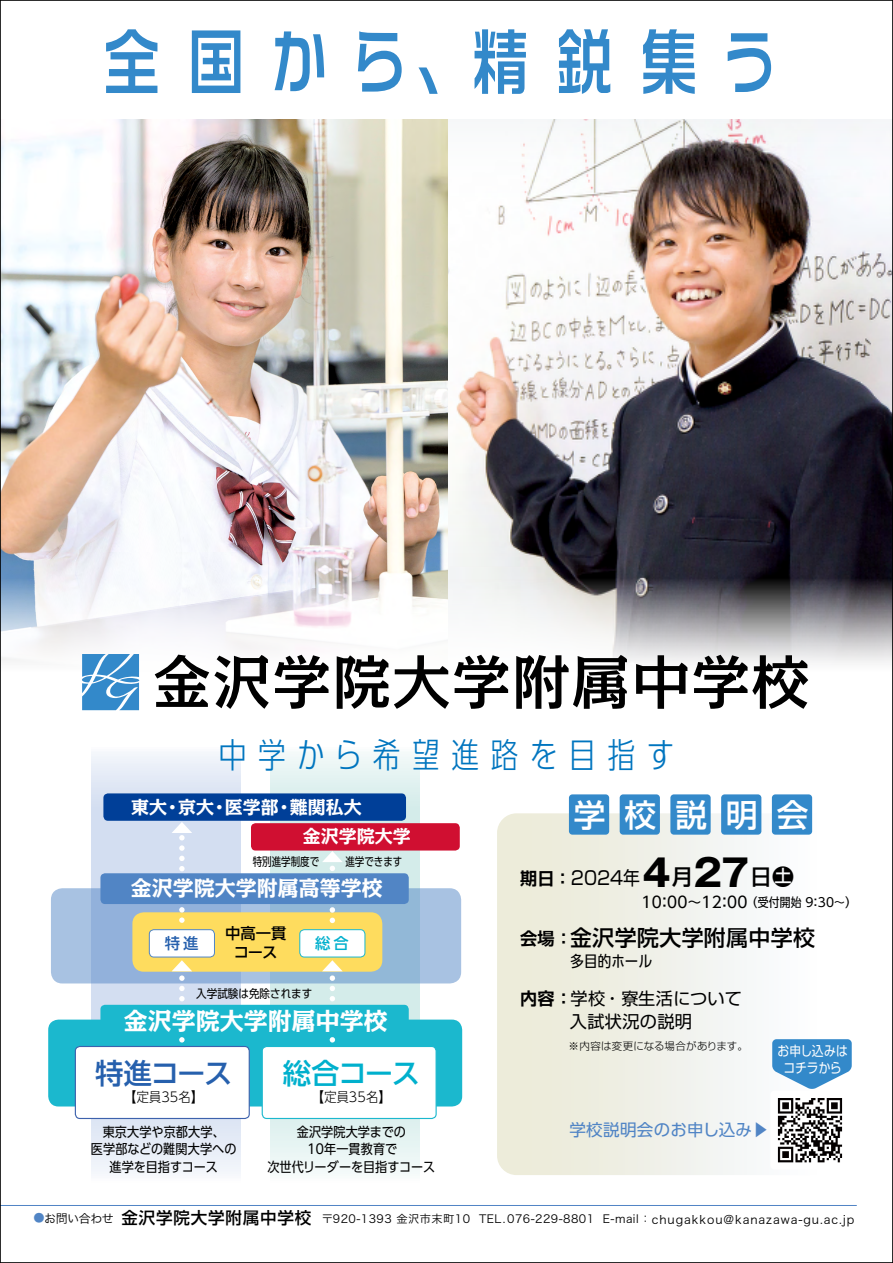
<style>
.page{position:relative;width:893px;height:1263px;background:#fff}
.page>*{position:absolute;margin:0;border:0;box-sizing:border-box;transform-origin:0 0}
.t1{font:700 70.5px "Logo G Std";letter-spacing:.49em;color:#3389ca;scale:.8 1}
.t2{font:500 58.65px "Kakumin Pro";letter-spacing:.02em;color:#000}
.t3{font:700 37.5px "Gothic MB101 Pro";color:#000}
.t4{font:300 34.5px "UD Shin Go C Oeiz Pr 6 N";letter-spacing:.335em;color:#0075bf}
.t5{font:500 31.5px "Shin Go Pro";letter-spacing:.61em;color:#fff}
.t6{font:500 28.5px "UD Shin Go NT Pr 6";letter-spacing:-.055em;color:#2660ad}
.t7{font:500 28.5px "UD Shin Go NT Pr 6";letter-spacing:-.055em;color:#00b0cd}
.t8{font:700 24px "Kakumin Pro";color:#fff}
.t9{font:500 21.9px "Shin Go Pro";letter-spacing:.02em;color:#000}
.t10{font:700 21px "Kakumin Pro";color:#fff}
.t11{font:18.75px "Shin Go Pro";color:#000;scale:.92 1}
.t12{font:700 18px "Kakumin Pro";color:#fff}
.t13{font:17.1px/23.4px "Shin Go Pro";letter-spacing:.02em;color:#000;text-align:center}
.t14{font:700 17.1px "Shin Go Pro De";color:#000}
.t15{font:16.5px "UD Shin Go C Oniz Pr 6 N";letter-spacing:.02em;color:#5185c5;scale:1.11 1}
.t16{font:500 16.5px "Shin Go Pr 6 N";letter-spacing:.05em;color:#000}
.t17{font:15.6px "UD Shin Go C Oeiz Pr 6 N";letter-spacing:.02em;color:#000;scale:1.08 1}
.t18{font:500 15.3px/18.5px "UD Shin Go NT Pr 6";color:#000;text-align:center}
.t19{font:500 15.3px "UD Shin Go NT Pr 6";color:#00b0cd}
.t20{font:500 15.3px "UD Shin Go NT Pr 6";color:#2660ad}
.t21{font:13.5px/18px "UD Shin Go C Oniz Pr 6 N";letter-spacing:.01em;color:#000;text-align:center}
.t22{font:300 13.5px "UD Shin Go C Oniz Pr 6 N";letter-spacing:.01em;color:#000}
.t23{font:13.5px/16.5px "Shin Go Pro";letter-spacing:-.005em;color:#fff;text-align:center;scale:.87 1}
.t24{font:12.45px "UD Shin Go C Oeiz Pr 6 N";letter-spacing:.02em;color:#000;scale:1.08 1}
.t25{font:12px "Hiragino Sans Pr 6 N W3";letter-spacing:-.03em;color:#000}
.t26{font:11.7px "Hira Kaku Std W3";letter-spacing:.08em;color:#000}
.t27{font:11.7px "UD Shin Go C Oniz Pr 6 N";letter-spacing:.005em;color:#000;scale:.9 1}
.t28{font:11.7px "UD Shin Go C Oniz Pr 6 N";letter-spacing:.005em;color:#000}
.t29{font:11.25px "Hira Kaku Std W3";letter-spacing:.04em;color:#000}
.t30{font:300 10.5px "Shin Go Pro";letter-spacing:.01em;color:#000}
.s1{font-family:"Shin Go Pro";font-weight:400;font-size:18.75px}
.s2{font-family:"Shin Go Pro De";font-weight:700;font-size:17.1px}
.s3{font-family:"Shin Go Pro De";font-weight:700}
.s4{font-size:11.25px;color:#5185c5}
.s5{font-size:11.25px}
</style>
<div class="page">
<img style="left:1px;top:0;width:892px;height:1263px">
<hr style="left:0;top:0;width:1px;height:1263px;background:#000">
<h1 class="t1" style="left:104px;top:13px;width:841px">全国から、精鋭集う</h1>
<h2 class="t2" style="left:153px;top:636px;width:659px">金沢学院大学附属中学校</h2>
<h3 class="t4" style="left:219px;top:728px;width:457px">中学から希望進路を目指す</h3>
<h3 class="t12" style="left:225px;top:792px;width:55px">医学部</h3>
<h3 class="t12" style="left:290px;top:792px;width:73px">難関私大</h3>
<h3 class="t12" style="left:131px;top:792px;width:37px">東大</h3>
<h3 class="t12" style="left:178px;top:792px;width:37px">京大</h3>
<h3 class="t12" style="left:164px;top:792px;width:19px">・</h3>
<h3 class="t12" style="left:210px;top:792px;width:19px">・</h3>
<h3 class="t12" style="left:275px;top:792px;width:19px">・</h3>
<h3 class="t12" style="left:303px;top:822px;width:109px">金沢学院大学</h3>
<h3 class="t5" style="left:574px;top:789px;width:236px">学校説明会</h3>
<p class="t27" style="left:253px;top:852px;width:97px">特別進学制度で　　</p>
<p class="t27" style="left:345px;top:852px;width:65px">進学できます</p>
<h3 class="t10" style="left:131px;top:872px;width:253px">金沢学院大学附属高等学校</h3>
<h3 class="t3" style="left:693px;top:842px;width:58px">27</h3>
<h3 class="t3" style="left:623px;top:842px;width:49px">4<span class="s1">年</span></h3>
<h3 class="t9" style="left:750px;top:859px;width:45px">日土</h3>
<h3 class="t9" style="left:672px;top:859px;width:23px">月</h3>
<h3 class="t11" style="left:520px;top:863px;width:114px"><span class="s2">期日：</span>2024</h3>
<p class="t17" style="left:641px;top:890px;width:100px">10：00～12：00</p>
<p class="t24" style="left:747px;top:892px;width:103px">（受付開始 9：30~(</p>
<p class="t20" style="left:165px;top:931px;width:35px">特進</p>
<p class="t18" style="left:225px;top:924px;width:63px">中高一貫コース</p>
<p class="t19" style="left:315px;top:931px;width:35px">総合</p>
<h3 class="t9" style="left:570px;top:920px;width:246px">金沢学院大学附属中学校</h3>
<p class="t14" style="left:520px;top:924px;width:54px">会場：</p>
<p class="t17" style="left:570px;top:949px;width:77px">多目的ホール</p>
<p class="t28" style="left:196px;top:984px;width:118px">入学試験は免除されます</p>
<h3 class="t8" style="left:124px;top:1002px;width:265px">金沢学院大学附属中学校</h3>
<p class="t13" style="left:520px;top:984px;width:223px"><span class="s3">内容：</span>学校・寮生活について入試状況の説明</p>
<h3 class="t6" style="left:95px;top:1050px;width:139px">特進コース</h3>
<p class="t22" style="left:125px;top:1086px;width:80px">【定員35名【</p>
<h3 class="t7" style="left:283px;top:1050px;width:139px">総合コース</h3>
<p class="t22" style="left:312px;top:1086px;width:80px">【定員35名【</p>
<p class="t30" style="left:569px;top:1037px;width:181px">※内容は変更になる場合があります。</p>
<p class="t23" style="left:777px;top:1041px;width:83px">お申し込みはコチラから</p>
<p class="t21" style="left:91px;top:1122px;width:147px">東京大学や京都大学、<br>医学部などの難関大学への進学を目指すコース</p>
<p class="t21" style="left:267px;top:1122px;width:170px">金沢学院大学までの<br>１０年一貫教育で<br>次世代リーダーを目指すコース</p>
<p class="t15" style="left:569px;top:1117px;width:181px">学校説明会のお申し込み▶</p>
<p class="t25" style="left:33px;top:1207px;width:82px"><span class="s4">●</span>お問い合わせ</p>
<p class="t16" style="left:122px;top:1204px;width:191px">金沢学院大学附属中学校</p>
<p class="t29" style="left:322px;top:1211px;width:150px">〒920-1393 金沢市末町10</p>
<p class="t29" style="left:479px;top:1211px;width:116px">TEL.076-229-8801</p>
<p class="t26" style="left:603px;top:1210px;width:253px"><span class="s5">E-mail：</span>chugakkou@kanazawa-gu.ac.jp</p>
</div>
